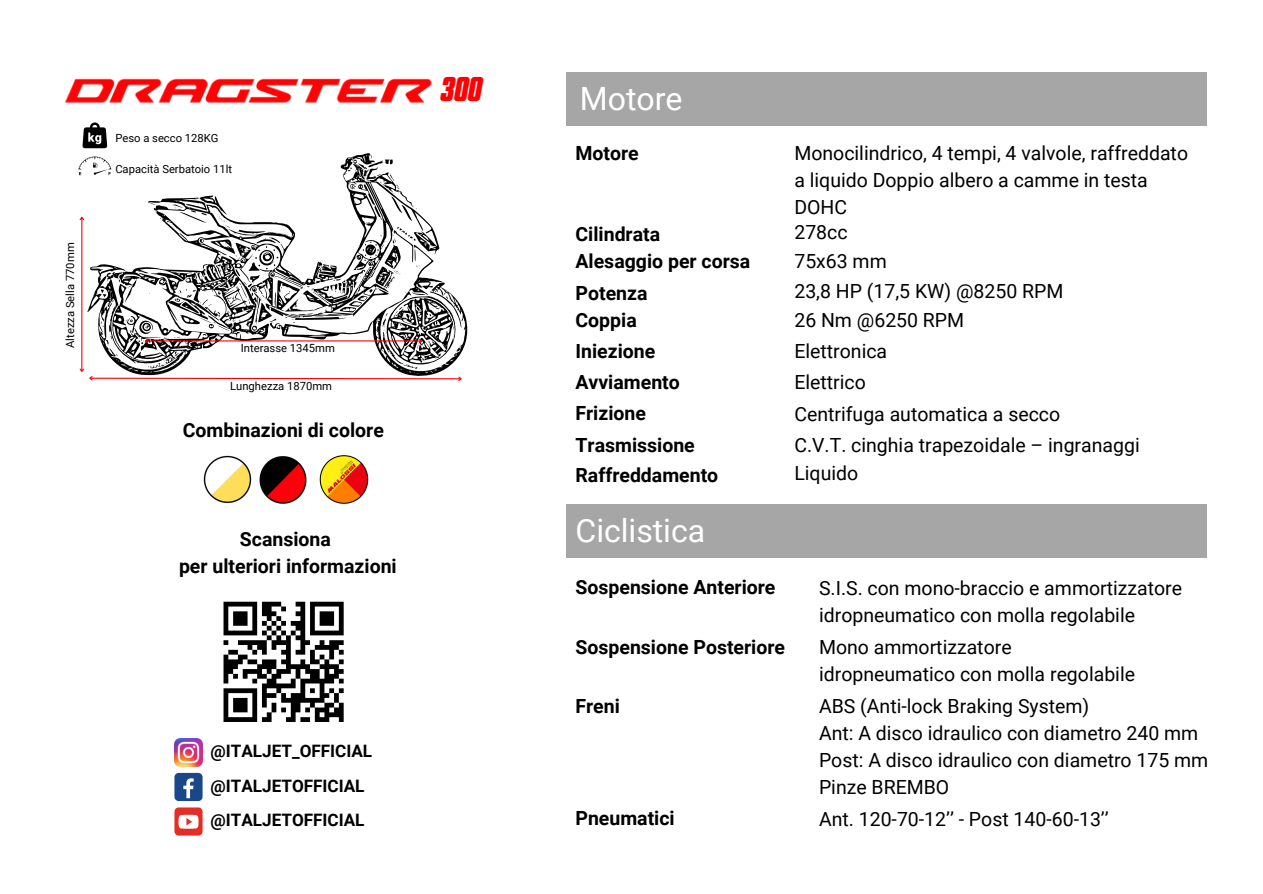
<style>
.page{position:relative;width:1263px;height:894px;background:#fff}
.page>*{position:absolute;margin:0;border:0;box-sizing:border-box;transform-origin:0 0}
.t1{font:italic 34.2px "NTF Grand Black";color:#ff0004}
.t2{font:32.1px "Roboto";color:#fff}
.t3{font:19.5px/27px "Roboto";color:#000}
.t4{font:700 19.5px "Roboto";color:#000}
.t5{font:700 17.1px "Roboto";color:#000}
.t6{font:11.25px "Roboto";color:#000}
</style>
<div class="page">
<img style="left:65px;top:78px;width:367px;height:25px">
<svg style="left:87px;top:153px;width:381px;height:214px"></svg>
<img style="left:203px;top:455px;width:49px;height:49px">
<img style="left:259px;top:456px;width:48px;height:48px">
<img style="left:319px;top:455px;width:50px;height:49px">
<div style="left:566px;top:72px;width:640px;height:53px;background:#a6a6a6"></div>
<div style="left:566px;top:504px;width:640px;height:54px;background:#a6a6a6"></div>
<div style="left:224px;top:601px;width:33px;height:5px;background:#000"></div>
<div style="left:262px;top:601px;width:19px;height:5px;background:#000"></div>
<div style="left:296px;top:601px;width:9px;height:5px;background:#000"></div>
<div style="left:310px;top:601px;width:34px;height:5px;background:#000"></div>
<svg style="left:224px;top:606px;width:120px;height:115px"></svg>
<img style="left:174px;top:738px;width:29px;height:28px">
<div style="left:174px;top:772px;width:29px;height:28px;background:#1a4789;border-radius:4px"></div>
<svg style="left:183px;top:778px;width:11px;height:20px"></svg>
<div style="left:174px;top:807px;width:29px;height:28px;background:#e52d27;border-radius:4px"></div>
<svg style="left:179px;top:814px;width:19px;height:14px"></svg>
<hr style="left:145px;top:340px;width:277px;height:1px;background:#ff0004">
<svg style="left:143px;top:337px;width:6px;height:7px"></svg>
<svg style="left:418px;top:337px;width:6px;height:7px"></svg>
<hr style="left:81px;top:217px;width:1px;height:154px;background:#ff0004">
<svg style="left:79px;top:367px;width:383px;height:14px"></svg>
<svg style="left:79px;top:216px;width:5px;height:5px"></svg>
<svg style="left:82px;top:122px;width:25px;height:26px"></svg>
<svg style="left:78px;top:156px;width:33px;height:19px"></svg>
<p class="t6" style="left:64px;top:348px;width:107px;rotate:-90deg">Altezza Sella 770mm</p>
<p class="t6" style="left:115px;top:132px;width:105px">Peso a secco 128KG</p>
<p class="t6" style="left:115px;top:162px;width:118px">Capacità Serbatoio 11lt</p>
<p class="t6" style="left:241px;top:341px;width:96px">Interasse 1345mm</p>
<p class="t6" style="left:230px;top:379px;width:103px">Lunghezza 1870mm</p>
<p class="t4" style="left:183px;top:419px;width:203px">Combinazioni di colore</p>
<p class="t4" style="left:240px;top:527px;width:93px">Scansiona</p>
<p class="t4" style="left:179px;top:554px;width:219px">per ulteriori informazioni</p>
<p class="t5" style="left:211px;top:741px;width:163px">@ITALJET_OFFICIAL</p>
<p class="t5" style="left:211px;top:775px;width:155px">@ITALJETOFFICIAL</p>
<p class="t5" style="left:211px;top:810px;width:155px">@ITALJETOFFICIAL</p>
<p class="t1" style="left:441px;top:67px;width:42px">300</p>
<p class="t2" style="left:580px;top:80px;width:104px">Motore</p>
<p class="t4" style="left:575px;top:141px;width:65px">Motore</p>
<p class="t3" style="left:794px;top:139px;width:395px">Monocilindrico, 4 tempi, 4 valvole, raffreddato a liquido Doppio albero a camme in testa<br>DOHC</p>
<p class="t4" style="left:575px;top:223px;width:86px">Cilindrata</p>
<p class="t3" style="left:794px;top:218px;width:55px">278cc</p>
<p class="t4" style="left:575px;top:250px;width:176px">Alesaggio per corsa</p>
<p class="t3" style="left:794px;top:248px;width:94px">75x63 mm</p>
<p class="t4" style="left:575px;top:281px;width:73px">Potenza</p>
<p class="t3" style="left:794px;top:278px;width:271px">23,8 HP (17,5 KW) @8250 RPM</p>
<p class="t4" style="left:575px;top:309px;width:63px">Coppia</p>
<p class="t3" style="left:794px;top:307px;width:171px">26 Nm @6250 RPM</p>
<p class="t4" style="left:575px;top:340px;width:81px">Iniezione</p>
<p class="t3" style="left:794px;top:338px;width:94px">Elettronica</p>
<p class="t4" style="left:575px;top:370px;width:106px">Avviamento</p>
<p class="t3" style="left:794px;top:369px;width:73px">Elettrico</p>
<p class="t4" style="left:575px;top:402px;width:72px">Frizione</p>
<p class="t3" style="left:794px;top:401px;width:267px">Centrifuga automatica a secco</p>
<p class="t4" style="left:575px;top:434px;width:121px">Trasmissione</p>
<p class="t3" style="left:794px;top:432px;width:347px">C.V.T. cinghia trapezoidale – ingranaggi</p>
<p class="t4" style="left:575px;top:464px;width:144px">Raffreddamento</p>
<p class="t3" style="left:794px;top:459px;width:65px">Liquido</p>
<p class="t2" style="left:575px;top:512px;width:131px">Ciclistica</p>
<p class="t4" style="left:575px;top:576px;width:201px">Sospensione Anteriore</p>
<p class="t3" style="left:819px;top:574px;width:365px">S.I.S. con mono-braccio e ammortizzatore idropneumatico con molla regolabile</p>
<p class="t4" style="left:575px;top:635px;width:211px">Sospensione Posteriore</p>
<p class="t3" style="left:819px;top:633px;width:194px">Mono ammortizzatore</p>
<p class="t3" style="left:819px;top:660px;width:318px">idropneumatico con molla regolabile</p>
<p class="t4" style="left:575px;top:694px;width:46px">Freni</p>
<p class="t3" style="left:819px;top:693px;width:272px">ABS (Anti-lock Braking System)</p>
<p class="t3" style="left:819px;top:720px;width:381px">Ant: A disco idraulico con diametro 240 mm</p>
<p class="t3" style="left:819px;top:747px;width:391px">Post: A disco idraulico con diametro 175 mm</p>
<p class="t3" style="left:819px;top:774px;width:132px">Pinze BREMBO</p>
<p class="t4" style="left:575px;top:807px;width:101px">Pneumatici</p>
<p class="t3" style="left:819px;top:805px;width:291px">Ant. 120-70-12’’ - Post 140-60-13’’</p>
</div>
